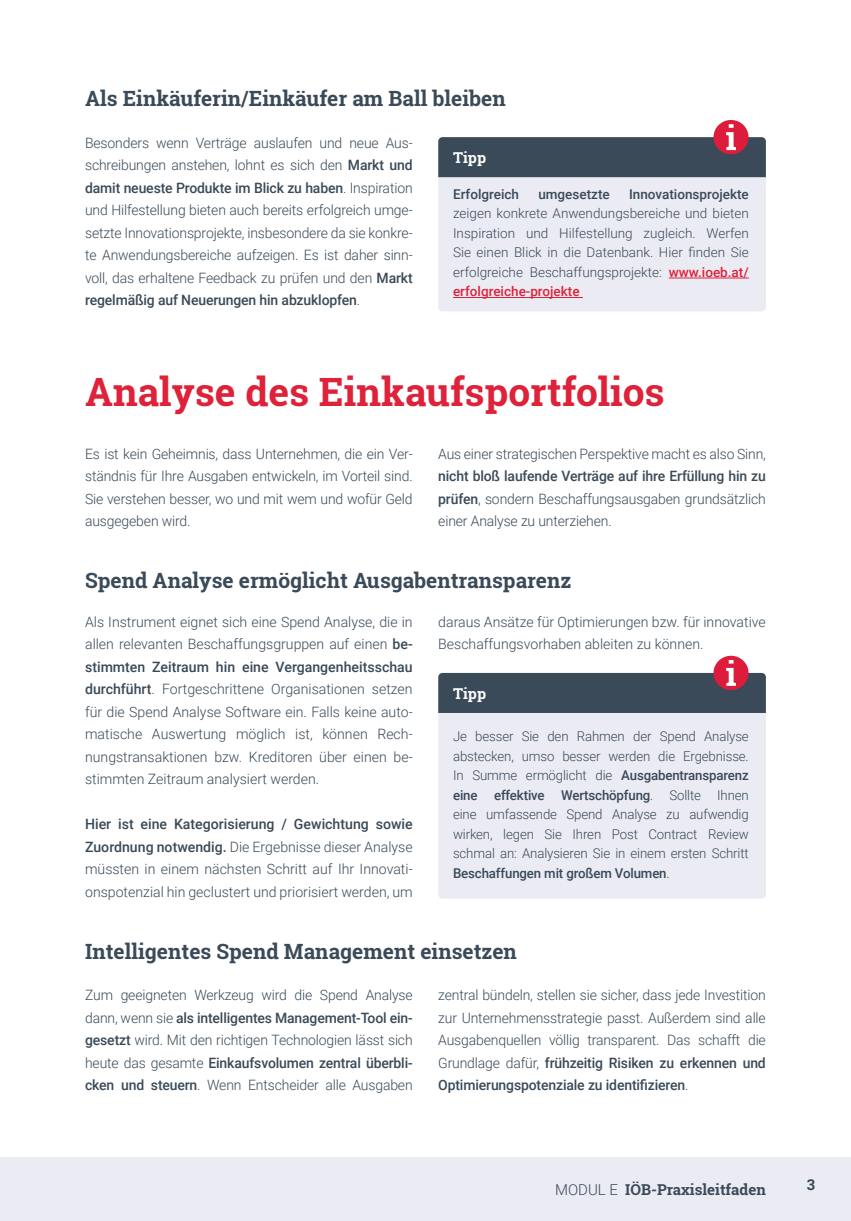
<style>
.page{position:relative;width:851px;height:1221px;background:#fff}
.page>*{position:absolute;margin:0;border:0;box-sizing:border-box;transform-origin:0 0}
.Ü1{font:700 39px "Roboto Slab";color:#dd223a}
.Ü3{font:700 21px "Roboto Slab";color:#3a4a58}
.t1{font:700 15px "Roboto Slab";color:#3a4a58}
.Kästchenüberschrift{font:700 15px "Roboto Slab";color:#fff}
.t2{font:300 15px "Roboto";color:#3a4a58}
.t3{font:700 15px "Roboto";color:#3a4a58}
.Ü2{font:300 14.25px/22.5px "Roboto";letter-spacing:-.01em;color:#3a4a58;text-align:justify}
.t4{font:300 13.5px/19.5px "Roboto";letter-spacing:-.01em;color:#3a4a58;text-align:justify}
.t5{font:500 13.5px "Roboto";color:#3a4a58}
.s1{font-weight:500}
.s2{font-weight:500;color:#dd223a}
</style>
<div class="page">
<div style="left:0;top:1157px;width:850px;height:63px;background:#ebebf4"></div>
<div style="left:438px;top:143px;width:327px;height:168px;background:#ebebf4;border-radius:4px"></div>
<hr style="left:668px;top:278px;width:80px;height:1px;background:#dd223a">
<hr style="left:453px;top:297px;width:130px;height:1px;background:#dd223a">
<div style="left:713px;top:120px;width:35px;height:34px;background:#dd1b3b;border-radius:50%"></div>
<svg style="left:438px;top:124px;width:327px;height:53px"></svg>
<div style="left:438px;top:679px;width:327px;height:219px;background:#ebebf4;border-radius:4px"></div>
<svg style="left:713px;top:655px;width:35px;height:35px"></svg>
<svg style="left:438px;top:660px;width:327px;height:53px"></svg>
<p class="Ü3" style="left:85px;top:84px;width:422px">Als Einkäuferin/Einkäufer am Ball bleiben</p>
<p class="Ü2" style="left:85px;top:131px;width:329px">Besonders wenn Verträge auslaufen und neue Aus&shy;schreibungen anstehen, lohnt es sich den <span class="s1">Markt und damit neueste Produkte im Blick zu haben</span>. Inspiration und Hilfestellung bieten auch bereits erfolgreich umge&shy;setzte Innovationsprojekte, insbesondere da sie konkre&shy;te Anwendungsbereiche aufzeigen. Es ist daher sinn&shy;voll, das erhaltene Feedback zu prüfen und den <span class="s1">Markt regelmäßig auf Neuerungen hin abzuklopfen</span>.</p>
<p class="Kästchenüberschrift" style="left:453px;top:147px;width:35px">Tipp</p>
<p class="t5" style="left:453px;top:185px;width:67px">Erfolgreich</p>
<p class="t5" style="left:538px;top:185px;width:73px">umgesetzte</p>
<p class="t4" style="left:453px;top:184px;width:297px;text-indent:176px"><span class="s1">Innovationsprojekte </span>zeigen konkrete Anwendungsbereiche und bieten Inspiration und Hilfestellung zugleich. Werfen Sie einen Blick in die Datenbank. Hier finden Sie erfolgreiche Beschaffungsprojekte: <span class="s2">www.ioeb.at/ erfolgreiche-projekte</span></p>
<p class="Ü1" style="left:85px;top:365px;width:581px">Analyse des Einkaufsportfolios</p>
<p class="Ü2" style="left:85px;top:442px;width:329px">Es ist kein Geheimnis, dass Unternehmen, die ein Ver&shy;ständnis für Ihre Ausgaben entwickeln, im Vorteil sind.<br>Sie verstehen besser, wo und mit wem und wofür Geld ausgegeben wird.</p>
<p class="Ü2" style="left:438px;top:442px;width:329px">Aus einer strategischen Perspektive macht es also Sinn, <span class="s1">nicht bloß laufende Verträge auf ihre Erfüllung hin zu prüfen</span>, sondern Beschaffungsausgaben grundsätzlich einer Analyse zu unterziehen.</p>
<p class="Ü3" style="left:85px;top:566px;width:487px">Spend Analyse ermöglicht Ausgabentransparenz</p>
<p class="Ü2" style="left:85px;top:609px;width:329px">Als Instrument eignet sich eine Spend Analyse, die in allen relevanten Beschaffungsgruppen auf einen <span class="s1">be&shy;stimmten Zeitraum hin eine Vergangenheitsschau durchführt</span>. Fortgeschrittene Organisationen setzen für die Spend Analyse Software ein. Falls keine auto&shy;matische Auswertung möglich ist, können Rech&shy;nungstransaktionen bzw. Kreditoren über einen be&shy;stimmten Zeitraum analysiert werden.</p>
<p class="Ü2" style="left:85px;top:812px;width:329px"><span class="s1">Hier ist eine Kategorisierung / Gewichtung sowie Zuordnung notwendig.</span> Die Ergebnisse dieser Analyse müssten in einem nächsten Schritt auf Ihr Innovati&shy;onspotenzial hin geclustert und priorisiert werden, um</p>
<p class="Ü2" style="left:438px;top:609px;width:329px">daraus Ansätze für Optimierungen bzw. für innovative<br>Beschaffungsvorhaben ableiten zu können.</p>
<p class="Kästchenüberschrift" style="left:453px;top:683px;width:35px">Tipp</p>
<p class="t4" style="left:453px;top:726px;width:297px">Je besser Sie den Rahmen der Spend Analyse abstecken, umso besser werden die Ergebnisse.<br>In Summe ermöglicht die <span class="s1">Ausgabentransparenz eine effektive Wertschöpfung</span>. Sollte Ihnen eine umfassende Spend Analyse zu aufwendig wirken, legen Sie Ihren Post Contract Review schmal an: Analysieren Sie in einem ersten Schritt <span class="s1">Beschaffungen mit großem Volumen</span>.</p>
<p class="Ü3" style="left:85px;top:936px;width:433px">Intelligentes Spend Management einsetzen</p>
<p class="Ü2" style="left:85px;top:983px;width:329px">Zum geeigneten Werkzeug wird die Spend Analyse dann, wenn sie <span class="s1">als intelligentes Management-Tool ein&shy;gesetzt</span> wird. Mit den richtigen Technologien lässt sich heute das gesamte <span class="s1">Einkaufsvolumen zentral überbli&shy;cken und steuern</span>. Wenn Entscheider alle Ausgaben</p>
<p class="Ü2" style="left:438px;top:983px;width:329px">zentral bündeln, stellen sie sicher, dass jede Investition zur Unternehmensstrategie passt. Außerdem sind alle Ausgabenquellen völlig transparent. Das schafft die Grundlage dafür, <span class="s1">frühzeitig Risiken zu erkennen und Optimierungspotenziale zu identifizieren</span>.</p>
<p class="t2" style="left:555px;top:1178px;width:64px">MODUL E</p>
<p class="t3" style="left:806px;top:1174px;width:10px">3</p>
<p class="t1" style="left:625px;top:1178px;width:142px">IÖB-Praxisleitfaden</p>
</div>
